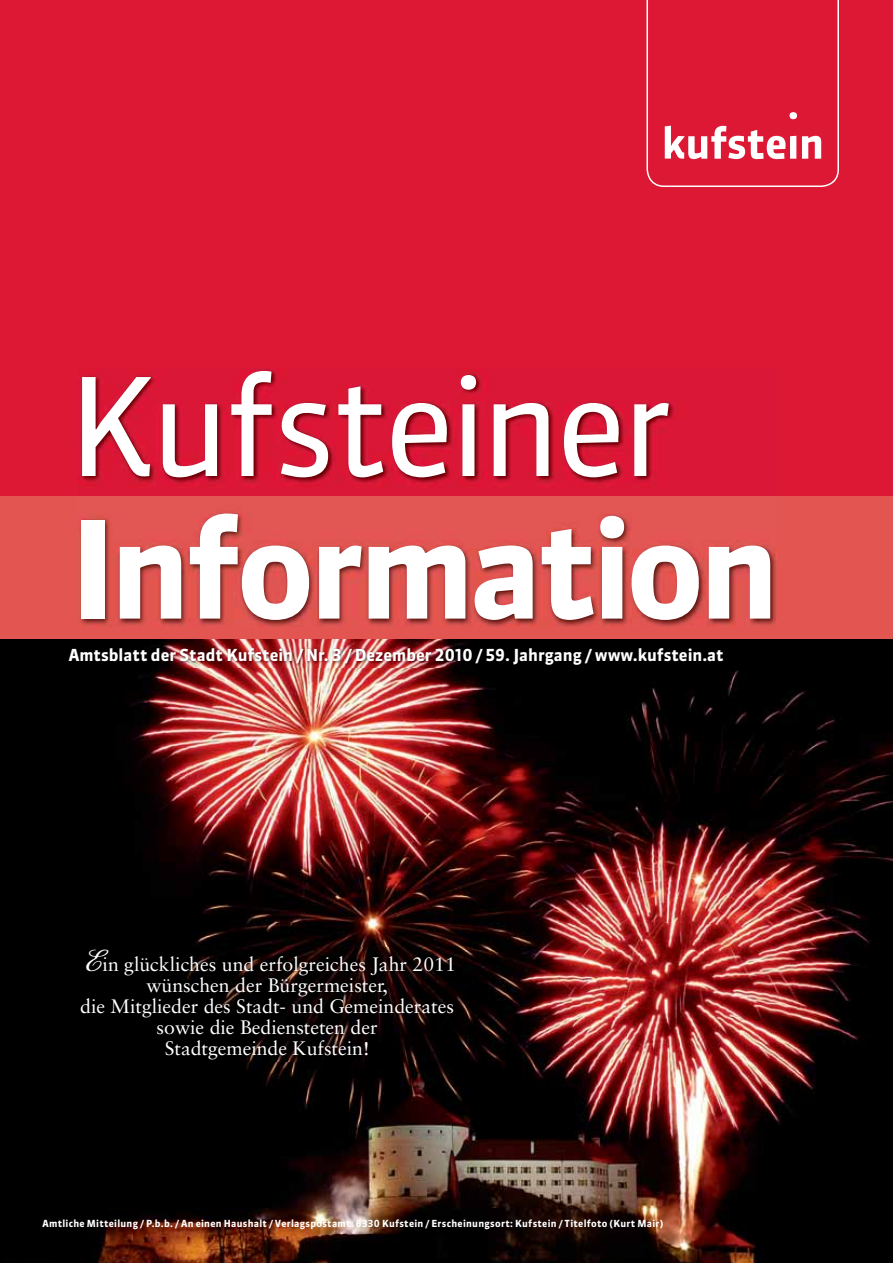
<style>
.page{position:relative;width:893px;height:1263px;background:#fff}
.page>*{position:absolute;margin:0;border:0;box-sizing:border-box;transform-origin:0 0}
.t1{font:700 135px "Sanuk";letter-spacing:-.045em;color:#fff}
.t2{font:135px "Sanuk";letter-spacing:-.045em;color:#fff}
.t3{font:19.5px/21px "Sabon";color:#fff;text-align:center}
.t4{font:700 16.5px "Sanuk LF";color:#fff}
.t5{font:700 9.75px "Sanuk LF";letter-spacing:.025em;color:#fff}
.s1{font-family:"Berthold Script";font-weight:500;font-size:30px}
</style>
<div class="page">
<img style="left:0;top:639px;width:893px;height:624px">
<img style="left:67px;top:647px;width:660px;height:20px">
<div style="left:0;top:0;width:893px;height:500px;background:#dc1835"></div>
<div style="left:0;top:497px;width:893px;height:142px;background:#e25550"></div>
<svg style="left:646px;top:0;width:193px;height:187px"></svg>
<img style="left:79px;top:368px;width:698px;height:259px">
<img style="left:80px;top:948px;width:377px;height:114px">
<h1 class="t2" style="left:67px;top:371px;width:607px">Kufsteiner</h1>
<h1 class="t1" style="left:70px;top:514px;width:711px">Information</h1>
<p class="t4" style="left:69px;top:648px;width:656px">Amtsblatt der Stadt Kufstein / Nr. 3 / Dezember 2010 / 59. Jahrgang / www.kufstein.at</p>
<p class="t3" style="left:78px;top:955px;width:379px"><span class="s1">E</span>in glückliches und erfolgreiches Jahr 2011 wünschen der Bürgermeister,<br>die Mitglieder des Stadt- und Gemeinderates sowie die Bediensteten der<br>Stadtgemeinde Kufstein!</p>
<p class="t5" style="left:43px;top:1220px;width:622px">Amtliche Mitteilung / P.b.b. / An einen Haushalt / Verlagspostamt: 6330 Kufstein / Erscheinungsort: Kufstein / Titelfoto (Kurt Mair)</p>
</div>
